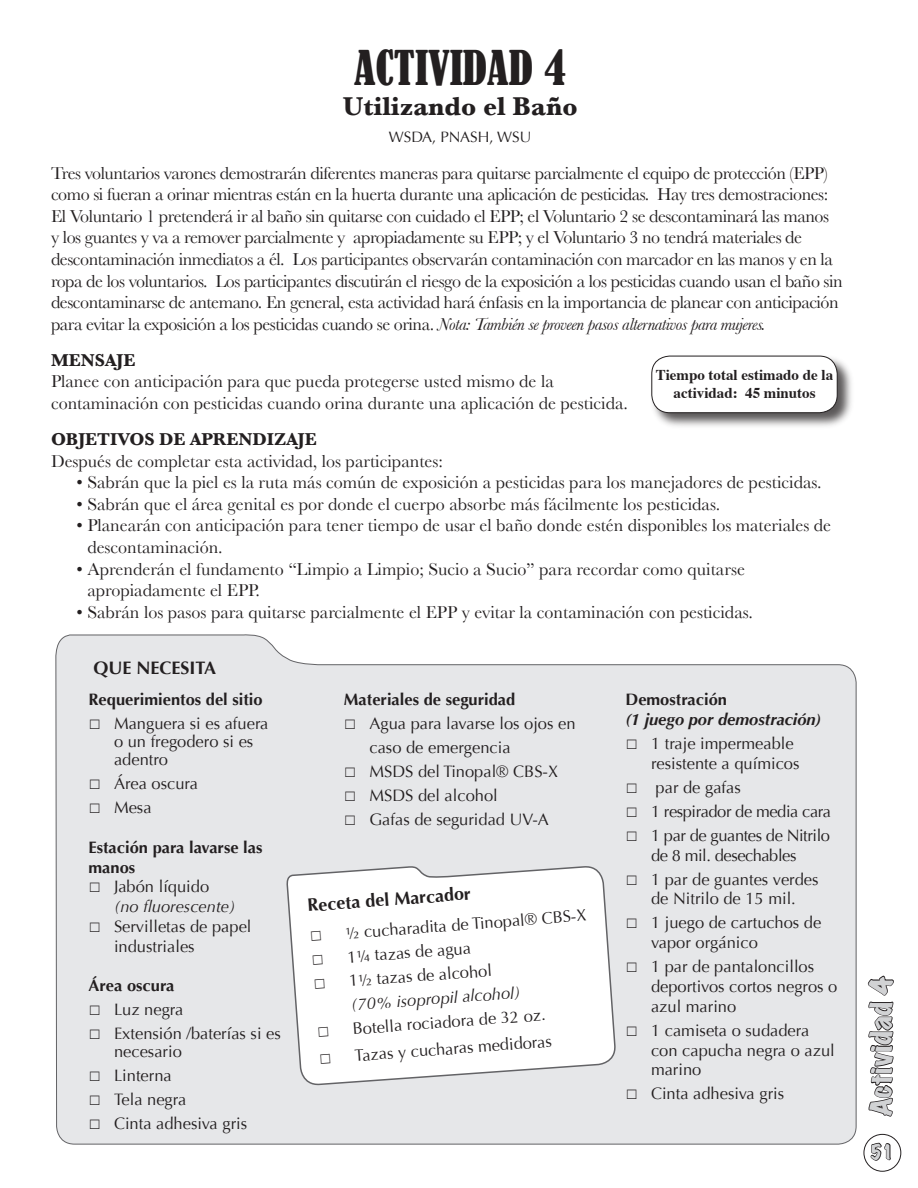
<style>
.page{position:relative;width:918px;height:1188px;background:#fff}
.page>*{position:absolute;margin:0;border:0;box-sizing:border-box;transform-origin:0 0}
.t1{font:condensed 45px "Bernard";color:#231f20}
.t2{font:700 27px "Baskerville";color:#231f20}
.t3{font:expanded 27px "Marker Felt";letter-spacing:.025em;color:#d1d2d4}
.t4{font:18px/21.6px "Baskerville";letter-spacing:-.025em;color:#231f20}
.t5{font:18px/21.6px "Baskerville";color:#231f20}
.t6{font:700 18px "Baskerville";color:#231f20}
.t7{font:700 18px "Optima";color:#231f20}
.t8{font:expanded 18px "Marker Felt";color:#d1d2d4}
.t9{font:16.5px/19.8px "Optima";color:#231f20}
.t10{font:700 16.5px/19.8px "Optima";color:#231f20}
.t11{font:16.5px/19.8px "Optima";letter-spacing:-.025em;color:#231f20;text-align:center}
.t12{font:italic 16.5px "Optima";color:#231f20}
.t13{font:italic 700 16.5px "Optima";color:#231f20}
.t14{font:700 15px/18px "Times";color:#231f20;text-align:center}
.t15{font:15px "Optima";color:#231f20}
.s1{font-style:italic}
</style>
<div class="page">
<div style="left:864px;top:1134px;width:37px;height:38px;border:1px solid #231f20;border-radius:50%"></div>
<div style="left:55px;top:634px;width:802px;height:511px;background:#e6e7e9"></div>
<svg style="left:285px;top:841px;width:331px;height:245px"></svg>
<div style="left:650px;top:354px;width:205px;height:76px;background:#231f20;opacity:.75"></div>
<div style="left:652px;top:356px;width:185px;height:57px;background:#fff;border-radius:18px"></div>
<div style="left:651px;top:356px;width:187px;height:57px;border:1px solid #231f20;border-radius:18px"></div>
<svg style="left:867px;top:975px;width:27px;height:142px"></svg>
<svg style="left:869px;top:1139px;width:22px;height:22px"></svg>
<p class="t1" style="left:354px;top:42px;width:214px">ACTIVIDAD 4</p>
<p class="t2" style="left:343px;top:91px;width:236px">Utilizando el Baño</p>
<p class="t15" style="left:389px;top:128px;width:144px">WSDA, PNASH, WSU</p>
<p class="t4" style="left:51px;top:162px;width:793px">Tres voluntarios varones demostrarán diferentes maneras para quitarse parcialmente el equipo de protección (EPP) como si fueran a orinar mientras están en la huerta durante una aplicación de pesticidas. Hay tres demostraciones:<br>El Voluntario 1 pretenderá ir al baño sin quitarse con cuidado el EPP; el Voluntario 2 se descontaminará las manos<br>y los guantes y va a remover parcialmente y apropiadamente su EPP; y el Voluntario 3 no tendrá materiales de descontaminación inmediatos a él. Los participantes observarán contaminación con marcador en las manos y en la ropa de los voluntarios. Los participantes discutirán el riesgo de la exposición a los pesticidas cuando usan el baño sin descontaminarse de antemano. En general, esta actividad hará énfasis en la importancia de planear con anticipación para evitar la exposición a los pesticidas cuando se orina. <span class="s1">Nota: También se proveen pasos alternativos para mujeres.</span></p>
<p class="t6" style="left:51px;top:349px;width:86px">MENSAJE</p>
<p class="t5" style="left:51px;top:371px;width:504px">Planee con anticipación para que pueda protegerse usted mismo de la</p>
<p class="t5" style="left:51px;top:392px;width:579px">contaminación con pesticidas cuando orina durante una aplicación de pesticida.</p>
<p class="t6" style="left:51px;top:429px;width:13px">OBJ</p>
<p class="t6" style="left:85px;top:429px;width:233px">ETIVOS DE APRENDIZAJE</p>
<p class="t5" style="left:51px;top:450px;width:393px">Después de completar esta actividad, los participantes:</p>
<p class="t5" style="left:77px;top:471px;width:747px">• Sabrán que la piel es la ruta más común de exposición a pesticidas para los manejadores de pesticidas.</p>
<p class="t5" style="left:77px;top:493px;width:645px">• Sabrán que el área genital es por donde el cuerpo absorbe más fácilmente los pesticidas.</p>
<p class="t5" style="left:87px;top:515px;width:745px;text-indent:-11px">• Planearán con anticipación para tener tiempo de usar el baño donde estén disponibles los materiales de descontaminación.</p>
<p class="t5" style="left:87px;top:558px;width:659px;text-indent:-11px">• Aprenderán el fundamento “Limpio a Limpio; Sucio a Sucio” para recordar como quitarse apropiadamente el EPP.</p>
<p class="t5" style="left:77px;top:601px;width:678px">• Sabrán los pasos para quitarse parcialmente el EPP y evitar la contaminación con pesticidas.</p>
<p class="t14" style="left:656px;top:364px;width:179px">Tiempo total estimado de la actividad: 45 minutos</p>
<p class="t7" style="left:94px;top:657px;width:124px">QUE NECESITA</p>
<p class="t10" style="left:88px;top:690px;width:176px">Requerimientos del sitio</p>
<p class="t9" style="left:114px;top:715px;width:156px;line-height:18px;text-indent:-26px">□ Manguera si es afuera o un fregodero si es adentro</p>
<p class="t9" style="left:88px;top:774px;width:111px">□ Área oscura</p>
<p class="t9" style="left:88px;top:798px;width:65px">□ Mesa</p>
<p class="t10" style="left:88px;top:838px;width:176px">Estación para lavarse las manos</p>
<p class="t9" style="left:88px;top:877px;width:122px">□ Jabón líquido</p>
<p class="t12" style="left:114px;top:897px;width:123px">(no fluorescente)</p>
<p class="t9" style="left:114px;top:917px;width:139px;text-indent:-26px">□ Servilletas de papel industriales</p>
<p class="t10" style="left:88px;top:976px;width:87px">Área oscura</p>
<p class="t9" style="left:88px;top:1000px;width:96px">□ Luz negra</p>
<p class="t9" style="left:114px;top:1025px;width:168px;line-height:18px;text-indent:-26px">□ Extensión /baterías si es necesario</p>
<p class="t9" style="left:88px;top:1066px;width:85px">□ Linterna</p>
<p class="t9" style="left:88px;top:1090px;width:99px">□ Tela negra</p>
<p class="t9" style="left:88px;top:1114px;width:160px">□ Cinta adhesiva gris</p>
<p class="t10" style="left:344px;top:690px;width:173px">Materiales de seguridad</p>
<p class="t9" style="left:369px;top:712px;width:208px;line-height:24px;text-indent:-26px">□ Agua para lavarse los ojos en caso de emergencia</p>
<p class="t9" style="left:344px;top:762px;width:216px">□ MSDS del Tinopal® CBS-X</p>
<p class="t9" style="left:344px;top:786px;width:155px">□ MSDS del alcohol</p>
<p class="t9" style="left:344px;top:810px;width:206px">□ Gafas de seguridad UV-A</p>
<p class="t7" style="left:307px;top:894px;width:165px;rotate:-4deg">Receta del Marcador</p>
<p class="t9" style="left:309px;top:925px;width:279px;rotate:-4deg">□ ½ cucharadita de Tinopal® CBS-X</p>
<p class="t9" style="left:311px;top:950px;width:161px;rotate:-4deg">□ 1¼ tazas de agua</p>
<p class="t9" style="left:313px;top:973px;width:181px;rotate:-4deg">□ 1½ tazas de alcohol</p>
<p class="t12" style="left:350px;top:995px;width:171px;rotate:-4deg">(70% isopropil alcohol)</p>
<p class="t9" style="left:316px;top:1021px;width:231px;rotate:-4deg">□ Botella rociadora de 32 oz.</p>
<p class="t9" style="left:318px;top:1048px;width:235px;rotate:-4deg">□ Tazas y cucharas medidoras</p>
<p class="t10" style="left:626px;top:690px;width:103px">Demostración</p>
<p class="t13" style="left:626px;top:710px;width:197px">(1 juego por demostración)</p>
<p class="t9" style="left:651px;top:734px;width:150px;text-indent:-26px">□ 1 traje impermeable resistente a químicos</p>
<p class="t9" style="left:626px;top:778px;width:117px">□ par de gafas</p>
<p class="t11" style="left:626px;top:802px;width:207px">□ 1 respirador de media cara</p>
<p class="t11" style="left:626px;top:826px;width:206px">□ 1 par de guantes de N itrilo de 8 mil. desechables</p>
<p class="t9" style="left:626px;top:869px;width:195px;text-align:center">□ 1 par de guantes verdes de N itrilo de 15 mil.</p>
<p class="t9" style="left:651px;top:913px;width:172px;text-indent:-26px">□ 1 juego de cartuchos de vapor orgánico</p>
<p class="t9" style="left:651px;top:957px;width:188px;text-indent:-26px">□ 1 par de pantaloncillos deportivos cortos negros o azul marino</p>
<p class="t9" style="left:651px;top:1021px;width:185px;text-indent:-26px">□ 1 camiseta o sudadera con capucha negra o azul marino</p>
<p class="t9" style="left:626px;top:1084px;width:160px">□ Cinta adhesiva gris</p>
<p class="t3" style="left:867px;top:1116px;width:141px;rotate:-90deg">Actividad 4</p>
<p class="t8" style="left:870px;top:1142px;width:25px">51</p>
</div>
